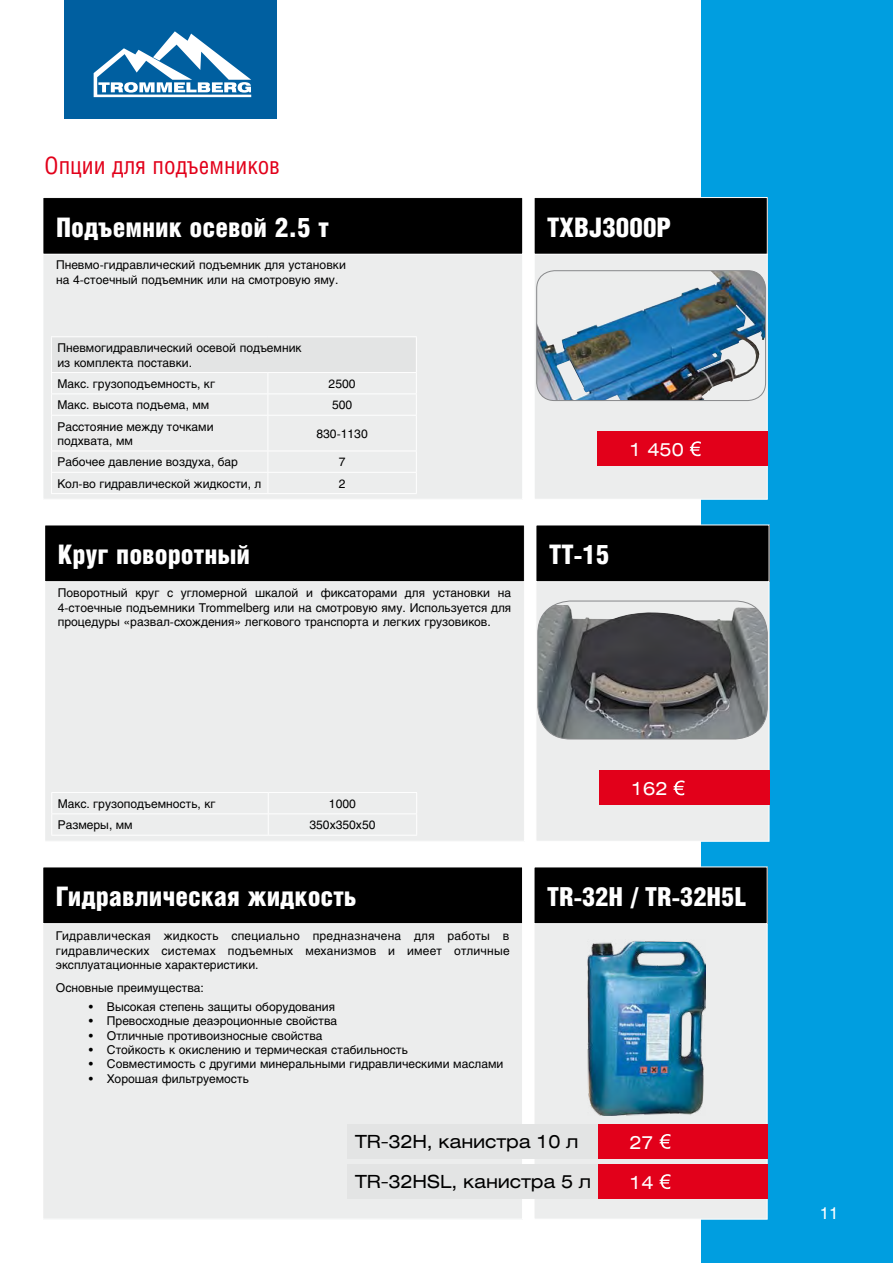
<style>
.page{position:relative;width:893px;height:1263px;background:#fff}
.page>*{position:absolute;margin:0;border:0;box-sizing:border-box;transform-origin:0 0}
.t1{font:900 27px "Helios Cond";color:#fff}
.t2{font:900 26.25px "Helios Cond";color:#fff}
.t3{font:24px "Helios Cond";color:#e2001a}
.t4{font:18px "Helios Ext";letter-spacing:-.01em;color:#000}
.t5{font:18px "Helios Ext";color:#fff}
.t6{font:16.5px "Helios";color:#fff}
.t7{font:12px/14.4px "Helios";color:#000}
</style>
<div class="page">
<div style="left:64px;top:0;width:212px;height:119px;background:#005fa0"></div>
<svg style="left:94px;top:31px;width:157px;height:66px"></svg>
<div style="left:702px;top:0;width:191px;height:1263px;background:#009ee0"></div>
<img style="left:535px;top:255px;width:233px;height:245px">
<div style="left:534px;top:198px;width:233px;height:56px;background:#000"></div>
<div style="left:534px;top:197px;width:234px;height:58px;border:1px solid #fff"></div>
<div style="left:43px;top:247px;width:480px;height:252px;background:#eceded"></div>
<div style="left:43px;top:198px;width:480px;height:56px;background:#000"></div>
<div style="left:43px;top:197px;width:480px;height:58px;border:1px solid #fff"></div>
<img style="left:639px;top:272px;width:80px;height:39px">
<div style="left:536px;top:270px;width:230px;height:131px;border:1px solid #87888a;border-radius:18px"></div>
<div style="left:51px;top:337px;width:365px;height:36px;background:#e3e4e4"></div>
<hr style="left:416px;top:337px;width:1px;height:35px;background:#fff">
<svg style="left:51px;top:373px;width:366px;height:120px"></svg>
<hr style="left:51px;top:336px;width:217px;height:1px;background:#fff">
<hr style="left:51px;top:337px;width:1px;height:35px;background:#fff">
<hr style="left:268px;top:336px;width:149px;height:1px;background:#fff">
<hr style="left:51px;top:372px;width:217px;height:1px;background:#fff">
<hr style="left:268px;top:372px;width:149px;height:1px;background:#fff">
<hr style="left:51px;top:451px;width:217px;height:1px;background:#fff">
<hr style="left:51px;top:472px;width:217px;height:1px;background:#fff">
<hr style="left:51px;top:493px;width:217px;height:1px;background:#fff">
<hr style="left:268px;top:451px;width:149px;height:1px;background:#fff">
<hr style="left:268px;top:472px;width:149px;height:1px;background:#fff">
<hr style="left:268px;top:493px;width:149px;height:1px;background:#fff">
<div style="left:598px;top:432px;width:170px;height:34px;background:#e2001a"></div>
<svg style="left:690px;top:441px;width:11px;height:15px"></svg>
<div style="left:534px;top:908px;width:233px;height:311px;background:#eceded"></div>
<div style="left:534px;top:867px;width:233px;height:57px;background:#000"></div>
<div style="left:534px;top:866px;width:233px;height:58px;border:1px solid #fff"></div>
<div style="left:43px;top:918px;width:479px;height:301px;background:#eceded"></div>
<div style="left:43px;top:867px;width:479px;height:57px;background:#000"></div>
<div style="left:42px;top:866px;width:481px;height:58px;border:1px solid #fff"></div>
<div style="left:597px;top:1124px;width:170px;height:34px;background:#e2001a"></div>
<svg style="left:659px;top:1134px;width:12px;height:15px"></svg>
<div style="left:597px;top:1164px;width:170px;height:34px;background:#e2001a"></div>
<svg style="left:659px;top:1174px;width:12px;height:15px"></svg>
<div style="left:347px;top:1124px;width:250px;height:34px;background:#e3e4e4"></div>
<div style="left:347px;top:1164px;width:250px;height:34px;background:#e3e4e4"></div>
<div style="left:536px;top:566px;width:233px;height:276px;background:#eceded;border:1px solid #fff"></div>
<div style="left:536px;top:525px;width:233px;height:57px;background:#000"></div>
<div style="left:536px;top:525px;width:233px;height:57px;border:1px solid #fff"></div>
<div style="left:45px;top:575px;width:479px;height:266px;background:#eceded"></div>
<div style="left:45px;top:525px;width:479px;height:57px;background:#000"></div>
<div style="left:44px;top:525px;width:481px;height:57px;border:1px solid #fff"></div>
<div style="left:599px;top:771px;width:170px;height:34px;background:#e2001a"></div>
<svg style="left:673px;top:780px;width:12px;height:15px"></svg>
<svg style="left:51px;top:793px;width:366px;height:42px"></svg>
<hr style="left:51px;top:792px;width:217px;height:1px;background:#fff">
<hr style="left:268px;top:792px;width:149px;height:1px;background:#fff">
<hr style="left:51px;top:835px;width:217px;height:1px;background:#fff">
<hr style="left:268px;top:835px;width:149px;height:1px;background:#fff">
<img style="left:538px;top:605px;width:229px;height:134px">
<div style="left:538px;top:601px;width:229px;height:138px;border:1px solid #87888a;border-radius:33px"></div>
<img style="left:588px;top:941px;width:118px;height:174px">
<h3 class="t3" style="left:45px;top:151px;width:237px">Опции для подъемников</h3>
<h1 class="t1" style="left:56px;top:212px;width:274px">Подъемник осевой 2.5 т</h1>
<p class="t7" style="left:56px;top:258px;width:291px">Пневмо-гидравлический подъемник для установки на 4-стоечный подъемник или на смотровую яму.</p>
<p class="t7" style="left:57px;top:341px;width:246px">Пневмогидравлический осевой подъемник из комплекта поставки.</p>
<p class="t7" style="left:57px;top:376px;width:159px">Макс. грузоподъемность, кг</p>
<p class="t7" style="left:329px;top:376px;width:28px">2500</p>
<p class="t7" style="left:57px;top:398px;width:153px">Макс. высота подъема, мм</p>
<p class="t7" style="left:332px;top:398px;width:22px">500</p>
<p class="t7" style="left:57px;top:419px;width:158px">Расстояние между точками подхвата, мм</p>
<p class="t7" style="left:316px;top:426px;width:53px">830-1130</p>
<p class="t7" style="left:57px;top:455px;width:182px">Рабочее давление воздуха, бар</p>
<p class="t7" style="left:339px;top:455px;width:8px">7</p>
<p class="t7" style="left:57px;top:476px;width:205px">Кол-во гидравлической жидкости, л</p>
<p class="t7" style="left:339px;top:476px;width:8px">2</p>
<h1 class="t1" style="left:58px;top:539px;width:194px">Круг поворотный</h1>
<p class="t7" style="left:58px;top:586px;width:455px;text-align:justify">Поворотный круг с угломерной шкалой и фиксаторами для установки на 4-стоечные подъемники Trommelberg или на смотровую яму. Используется для процедуры «развал-схождения» легкового транспорта и легких грузовиков.</p>
<h1 class="t1" style="left:547px;top:212px;width:126px">TXBJ3000P</h1>
<h3 class="t5" style="left:629px;top:439px;width:56px">1 450</h3>
<h1 class="t1" style="left:549px;top:539px;width:62px">TT-15</h1>
<p class="t7" style="left:58px;top:796px;width:159px">Макс. грузоподъемность, кг</p>
<p class="t7" style="left:329px;top:796px;width:28px">1000</p>
<p class="t7" style="left:58px;top:818px;width:76px">Размеры, мм</p>
<p class="t7" style="left:309px;top:818px;width:68px">350х350х50</p>
<h1 class="t1" style="left:56px;top:881px;width:302px">Гидравлическая жидкость</h1>
<p class="t7" style="left:56px;top:929px;width:455px;text-align:justify">Гидравлическая жидкость специально предназначена для работы в гидравлических системах подъемных механизмов и имеет отличные эксплуатационные характеристики.</p>
<p class="t7" style="left:56px;top:980px;width:150px">Основные преимущества:</p>
<p class="t7" style="left:89px;top:999px;width:248px">• Высокая степень защиты оборудования</p>
<p class="t7" style="left:89px;top:1014px;width:250px">• Превосходные деаэроционные свойства</p>
<p class="t7" style="left:89px;top:1028px;width:235px">• Отличные противоизносные свойства</p>
<p class="t7" style="left:89px;top:1042px;width:320px">• Стойкость к окислению и термическая стабильность</p>
<p class="t7" style="left:89px;top:1057px;width:416px">• Совместимость с другими минеральными гидравлическими маслами</p>
<p class="t7" style="left:89px;top:1071px;width:162px">• Хорошая фильтруемость</p>
<h3 class="t5" style="left:631px;top:778px;width:38px">162</h3>
<h2 class="t2" style="left:547px;top:882px;width:201px">TR-32H / TR-32H5L</h2>
<h3 class="t4" style="left:355px;top:1131px;width:225px">TR-32H, канистра 10 л</h3>
<h3 class="t4" style="left:355px;top:1171px;width:238px">TR-32HSL, канистра 5 л</h3>
<h3 class="t5" style="left:629px;top:1131px;width:26px">27</h3>
<h3 class="t5" style="left:629px;top:1172px;width:26px">14</h3>
<h3 class="t6" style="left:820px;top:1203px;width:20px">11</h3>
</div>
